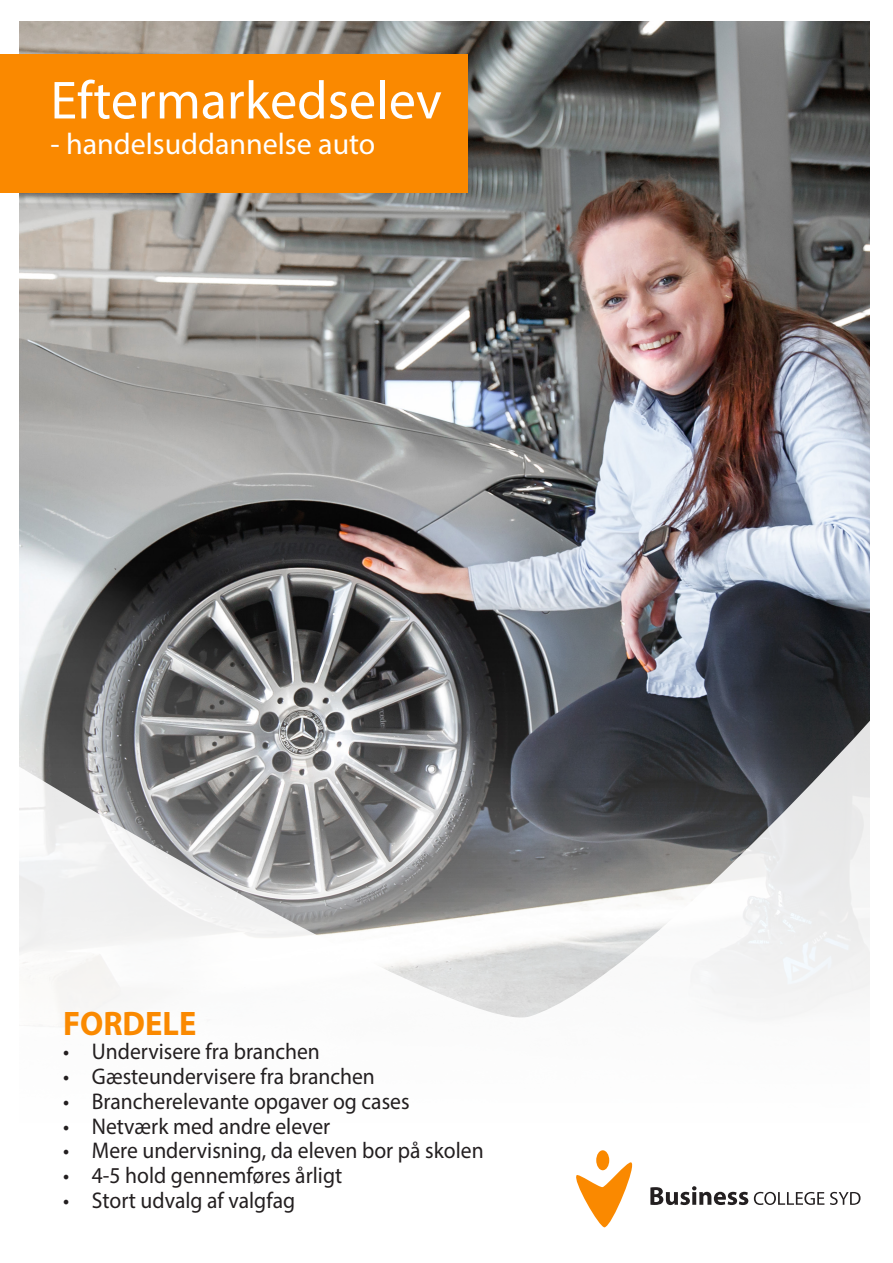
<style>
.page{position:relative;width:893px;height:1263px;background:#fff}
.page>*{position:absolute;margin:0;border:0;box-sizing:border-box;transform-origin:0 0}
.t1{font:54px "Myriad Pro";color:#fff}
.t2{font:700 34.05px "Myriad Pro";color:#fa8900;scale:.95 1}
.t3{font:30px "Myriad Pro";color:#fff}
.t4{font:22.8px "Myriad Pro";color:#231f20;scale:.95 1}
</style>
<div class="page">
<img style="left:19px;top:21px;width:851px;height:645px">
<div style="left:0;top:54px;width:468px;height:139px;background:#fa8900"></div>
<svg style="left:19px;top:666px;width:851px;height:540px"></svg>
<svg style="left:650px;top:1186px;width:98px;height:19px"></svg>
<svg style="left:754px;top:1192px;width:70px;height:13px"></svg>
<svg style="left:830px;top:1192px;width:30px;height:13px"></svg>
<svg style="left:572px;top:1162px;width:66px;height:66px"></svg>
<div style="left:596px;top:1150px;width:13px;height:20px;background:#fa8900;border-radius:50%"></div>
<p class="t1" style="left:50px;top:67px;width:393px">Eftermarkedselev</p>
<p class="t3" style="left:50px;top:126px;width:326px">- handelsuddannelse auto</p>
<p class="t2" style="left:63px;top:1001px;width:142px">FORDELE</p>
<p class="t4" style="left:63px;top:1037px;width:272px">• Undervisere fra branchen</p>
<p class="t4" style="left:63px;top:1062px;width:330px">• Gæsteundervisere fra branchen</p>
<p class="t4" style="left:63px;top:1087px;width:366px">• Brancherelevante opgaver og cases</p>
<p class="t4" style="left:63px;top:1112px;width:283px">• Netværk med andre elever</p>
<p class="t4" style="left:63px;top:1137px;width:444px">• Mere undervisning, da eleven bor på skolen</p>
<p class="t4" style="left:63px;top:1161px;width:295px">• 4-5 hold gennemføres årligt</p>
<p class="t4" style="left:63px;top:1186px;width:246px">• Stort udvalg af valgfag</p>
</div>
